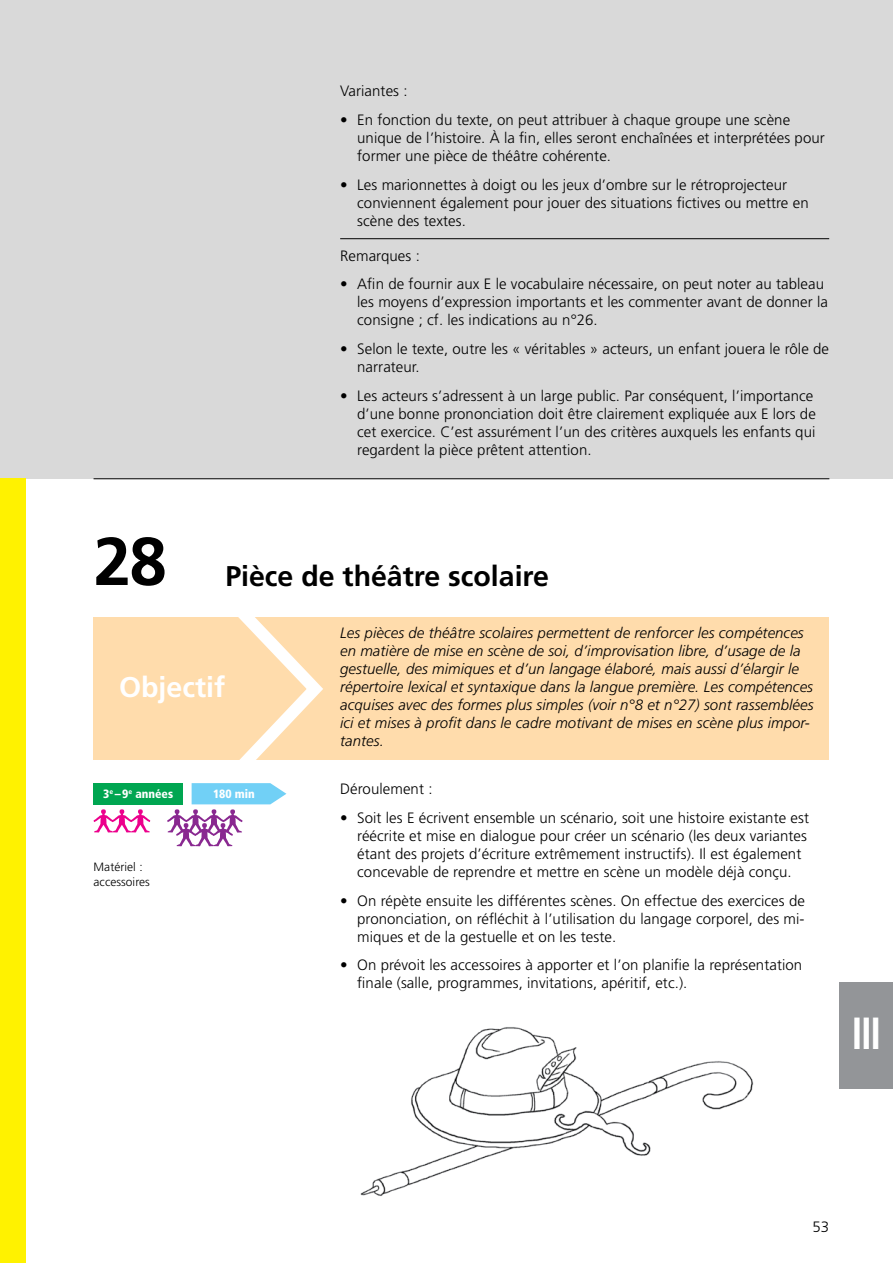
<style>
.page{position:relative;width:893px;height:1263px;background:#fff}
.page>*{position:absolute;margin:0;border:0;box-sizing:border-box;transform-origin:0 0}
.t1{font:700 67.5px "Frutiger";color:#000}
.t2{font:700 condensed 45px "Frutiger";color:#fff;scale:.9 1}
.t3{font:700 28.5px "Frutiger";color:#000}
.t4{font:700 28.5px "Frutiger";color:#fff}
.t5{font:300 15px/18px "Frutiger LT Pro";letter-spacing:.005em;color:#000}
.t6{font:italic 300 15px/18px "Frutiger";letter-spacing:.005em;color:#000}
.t7{font:300 15px/18px "Frutiger";letter-spacing:.005em;color:#000}
.t8{font:300 12px/14.4px "Frutiger LT Pro";letter-spacing:.005em;color:#000}
.t9{font:900 condensed 12px "Frutiger";color:#fff}
</style>
<div class="page">
<div style="left:94px;top:618px;width:735px;height:142px;background:#ffdcac"></div>
<div style="left:840px;top:982px;width:53px;height:107px;background:#939598"></div>
<svg style="left:93px;top:809px;width:58px;height:23px"></svg>
<img style="left:360px;top:1027px;width:394px;height:169px">
<svg style="left:167px;top:617px;width:164px;height:229px"></svg>
<div style="left:94px;top:783px;width:89px;height:21px;background:#00a651"></div>
<div style="left:0;top:0;width:893px;height:479px;background:#d9d9d9"></div>
<div style="left:0;top:479px;width:26px;height:784px;background:#fff200"></div>
<p class="t5" style="left:340px;top:82px;width:69px">Variantes :</p>
<p class="t5" style="left:357px;top:111px;width:469px;text-indent:-17px">• En fonction du texte, on peut attribuer à chaque groupe une scène unique de l’histoire. À la fin, elles seront enchaînées et interprétées pour former une pièce de théâtre cohérente.</p>
<p class="t7" style="left:357px;top:175px;width:453px;text-indent:-17px">• Les marionnettes à doigt ou les jeux d’ombre sur le rétroprojecteur conviennent également pour jouer des situations fictives ou mettre en scène des textes.</p>
<p class="t5" style="left:340px;top:246px;width:81px">Remarques :</p>
<p class="t5" style="left:357px;top:275px;width:472px;text-indent:-17px">• Afin de fournir aux E le vocabulaire nécessaire, on peut noter au tableau les moyens d’expression importants et les commenter avant de donner la consigne ; cf. les indications au n°26.</p>
<p class="t5" style="left:357px;top:340px;width:473px;text-indent:-17px">• Selon le texte, outre les « véritables » acteurs, un enfant jouera le rôle de narrateur.</p>
<p class="t5" style="left:357px;top:386px;width:460px;text-indent:-17px">• Les acteurs s’adressent à un large public. Par conséquent, l’importance d’une bonne prononciation doit être clairement expliquée aux E lors de cet exercice. C’est assurément l’un des critères auxquels les enfants qui regardent la pièce prêtent attention.</p>
<h1 class="t1" style="left:94px;top:522px;width:75px">28</h1>
<h3 class="t3" style="left:225px;top:559px;width:325px">Pièce de théâtre scolaire</h3>
<h3 class="t4" style="left:119px;top:671px;width:108px">Objectif</h3>
<p class="t9" style="left:103px;top:786px;width:71px">3<sup>e</sup> –9<sup>e</sup> années</p>
<p class="t9" style="left:213px;top:786px;width:43px">180 min</p>
<p class="t8" style="left:94px;top:860px;width:58px">Matériel : accessoires</p>
<p class="t6" style="left:340px;top:624px;width:475px">Les pièces de théâtre scolaires permettent de renforcer les compétences en matière de mise en scène de soi, d’improvisation libre, d’usage de la gestuelle, des mimiques et d’un langage élaboré, mais aussi d’élargir le répertoire lexical et syntaxique dans la langue première. Les compétences acquises avec des formes plus simples (voir n°8 et n°27) sont rassemblées ici et mises à profit dans le cadre motivant de mises en scène plus impor&shy;tantes.</p>
<p class="t5" style="left:340px;top:780px;width:94px">Déroulement :</p>
<p class="t5" style="left:357px;top:809px;width:453px;text-indent:-17px">• Soit les E écrivent ensemble un scénario, soit une histoire existante est réécrite et mise en dialogue pour créer un scénario (les deux variantes étant des projets d’écriture extrêmement instructifs). Il est également concevable de reprendre et mettre en scène un modèle déjà conçu.</p>
<p class="t5" style="left:357px;top:891px;width:449px;text-align:justify;text-indent:-17px">• On répète ensuite les différentes scènes. On effectue des exercices de prononciation, on réfléchit à l’utilisation du langage corporel, des mi&shy;miques et de la gestuelle et on les teste.</p>
<p class="t5" style="left:357px;top:956px;width:447px;text-indent:-17px">• On prévoit les accessoires à apporter et l’on planifie la représentation finale (salle, programmes, invitations, apéritif, etc.).</p>
<h2 class="t2" style="left:851px;top:1007px;width:35px">III</h2>
<p class="t7" style="left:812px;top:1218px;width:18px">53</p>
</div>
